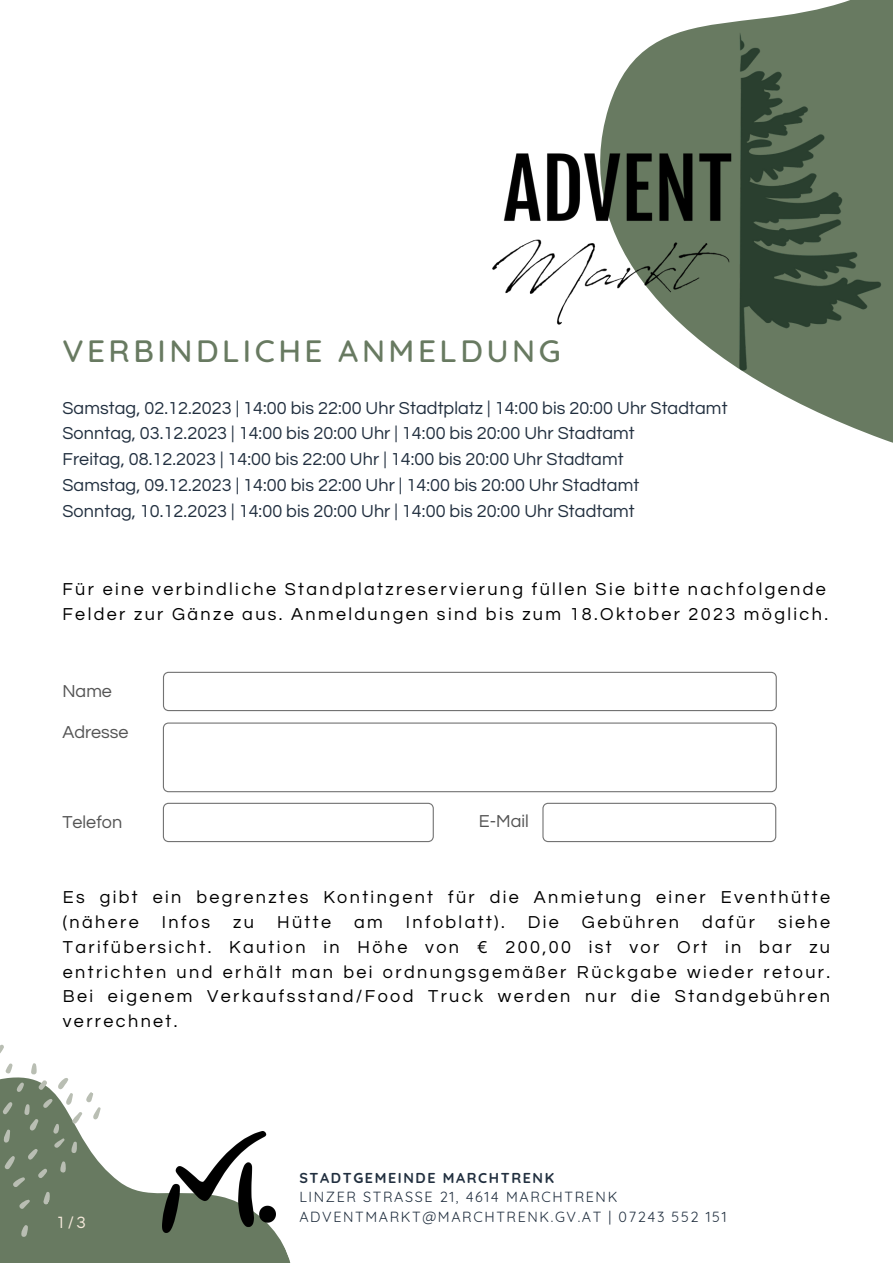
<style>
.page{position:relative;width:893px;height:1264px;background:#fff}
.page>*{position:absolute;margin:0;border:0;box-sizing:border-box;transform-origin:0 0}
.t1{font:500 31.5px "Quicksand";letter-spacing:.11em;color:#687a61}
.t2{font:18px/24.8px "Questrial";letter-spacing:.13em;color:#000}
.t3{font:18px "Questrial";letter-spacing:.005em;color:#212f3f}
.t4{font:18px "Questrial";color:#545454}
.t5{font:16.95px "Questrial";color:#f5e9db}
.t6{font:14.25px "Quicksand";letter-spacing:.11em;color:#212f3f}
.t7{font:700 14.25px "Quicksand";letter-spacing:.11em;color:#212f3f}
</style>
<div class="page">
<svg style="left:684px;top:0;width:208px;height:443px"></svg>
<svg style="left:0;top:1172px;width:290px;height:90px;fill:#687a61"></svg>
<svg style="left:0;top:1044px;width:108px;height:196px"></svg>
<img style="left:162px;top:1131px;width:114px;height:101px">
<svg style="left:163px;top:671px;width:613px;height:40px"></svg>
<svg style="left:163px;top:722px;width:613px;height:70px"></svg>
<svg style="left:163px;top:802px;width:271px;height:40px"></svg>
<svg style="left:542px;top:802px;width:234px;height:40px"></svg>
<img style="left:492px;top:31px;width:400px;height:354px">
<p class="t1" style="left:62px;top:330px;width:499px">VERBINDLICHE ANMELDUNG</p>
<p class="t3" style="left:62px;top:399px;width:666px">Samstag, 02.12.2023 | 14:00 bis 22:00 Uhr Stadtplatz | 14:00 bis 20:00 Uhr Stadtamt</p>
<p class="t3" style="left:62px;top:424px;width:574px">Sonntag, 03.12.2023 | 14:00 bis 20:00 Uhr | 14:00 bis 20:00 Uhr Stadtamt</p>
<p class="t3" style="left:62px;top:450px;width:562px">Freitag, 08.12.2023 | 14:00 bis 22:00 Uhr | 14:00 bis 20:00 Uhr Stadtamt</p>
<p class="t3" style="left:62px;top:476px;width:578px">Samstag, 09.12.2023 | 14:00 bis 22:00 Uhr | 14:00 bis 20:00 Uhr Stadtamt</p>
<p class="t3" style="left:62px;top:502px;width:574px">Sonntag, 10.12.2023 | 14:00 bis 20:00 Uhr | 14:00 bis 20:00 Uhr Stadtamt</p>
<p class="t2" style="left:62px;top:577px;width:767px">Für eine verbindliche Standplatzreservierung füllen Sie bitte nachfolgende<br>Felder zur Gänze aus. Anmeldungen sind bis zum 18.Oktober 2023 möglich.</p>
<p class="t4" style="left:62px;top:682px;width:51px">Name</p>
<p class="t4" style="left:62px;top:722px;width:68px">Adresse</p>
<p class="t4" style="left:62px;top:813px;width:61px">Telefon</p>
<p class="t4" style="left:479px;top:812px;width:51px">E-Mail</p>
<p class="t2" style="left:63px;top:885px;width:768px">Es gibt ein begrenztes Kontingent für die Anmietung einer Eventhütte (nähere</p>
<p class="t2" style="left:162px;top:910px;width:50px">Infos</p>
<p class="t2" style="left:233px;top:910px;width:22px">zu</p>
<p class="t2" style="left:277px;top:910px;width:55px">Hütte</p>
<p class="t2" style="left:354px;top:910px;width:30px">am</p>
<p class="t2" style="left:406px;top:910px;width:100px">Infoblatt).</p>
<p class="t2" style="left:527px;top:910px;width:33px">Die</p>
<p class="t2" style="left:582px;top:910px;width:99px">Gebühren</p>
<p class="t2" style="left:702px;top:910px;width:54px">dafür</p>
<p class="t2" style="left:63px;top:910px;width:768px;text-align:justify;text-indent:715px">siehe Tarifübersicht. Kaution in Höhe von € 200,00 ist vor Ort in bar zu entrichten und erhält man bei ordnungsgemäßer Rückgabe wieder retour.<br>Bei eigenem Verkaufsstand/Food Truck werden nur die Standgebühren verrechnet.</p>
<p class="t5" style="left:56px;top:1214px;width:31px">1/3</p>
<p class="t7" style="left:299px;top:1168px;width:256px">STADTGEMEINDE MARCHTRENK</p>
<p class="t6" style="left:299px;top:1188px;width:319px">LINZER STRASSE 21, 4614 MARCHTRENK</p>
<p class="t6" style="left:299px;top:1207px;width:428px">ADVENTMARKT@MARCHTRENK.GV.AT | 07243 552 151</p>
</div>
